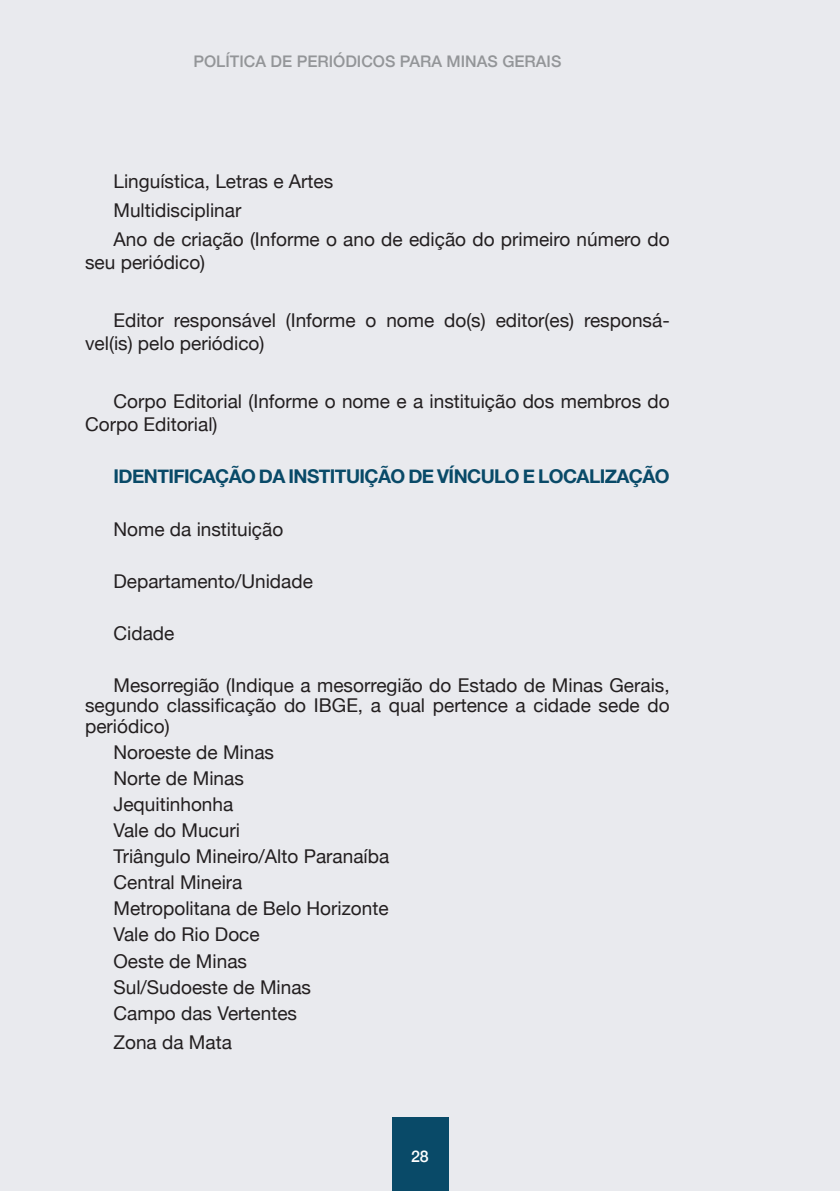
<style>
.page{position:relative;width:840px;height:1191px;background:#fff}
.page>*{position:absolute;margin:0;border:0;box-sizing:border-box;transform-origin:0 0}
.t1{font:19px/26px "Helvetica Neue";color:#231f20}
.t2{font:700 19px "Helvetica Neue";letter-spacing:-.03em;color:#094a68}
.t3{font:500 16px "Helvetica Neue";color:#939598}
.t4{font:500 16px "Helvetica Neue";color:#fff}
</style>
<div class="page">
<div style="left:0;top:0;width:839px;height:1191px;background:#e9eaee"></div>
<div style="left:391px;top:1117px;width:57px;height:74px;background:#094a68"></div>
<p class="t3" style="left:193px;top:49px;width:369px">POLÍTICA DE PERIÓDICOS PARA MINAS GERAIS</p>
<p class="t1" style="left:113px;top:168px;width:557px;line-height:28.8px">Linguística, Letras e Artes<br>Multidisciplinar<br>Ano de criação (Informe o ano de edição do primeiro número do</p>
<p class="t1" style="left:85px;top:250px;width:121px">seu periódico)</p>
<p class="t1" style="left:85px;top:310px;width:585px;line-height:23.2px;text-indent:28px">Editor responsável (Informe o nome do(s) editor(es) responsá&shy;vel(is) pelo periódico)</p>
<p class="t1" style="left:85px;top:391px;width:586px;line-height:23.2px;text-indent:28px">Corpo Editorial (Informe o nome e a instituição dos membros do<br>Corpo Editorial)</p>
<p class="t2" style="left:113px;top:461px;width:557px">IDENTIFICAÇÃO DA INSTITUIÇÃO DE VÍNCULO E LOCALIZAÇÃO</p>
<p class="t1" style="left:113px;top:517px;width:171px">Nome da instituição</p>
<p class="t1" style="left:113px;top:569px;width:201px">Departamento/Unidade</p>
<p class="t1" style="left:113px;top:621px;width:62px">Cidade</p>
<p class="t1" style="left:85px;top:676px;width:585px;line-height:20.4px;text-align:justify;text-indent:28px">Mesorregião (Indique a mesorregião do Estado de Minas Gerais, segundo classificação do IBGE, a qual pertence a cidade sede do periódico)</p>
<p class="t1" style="left:113px;top:740px;width:277px">Noroeste de Minas<br>Norte de Minas<br>Jequitinhonha<br>Vale do Mucuri<br>Triângulo Mineiro/Alto Paranaíba<br>Central Mineira<br>Metropolitana de Belo Horizonte<br>Vale do Rio Doce<br>Oeste de Minas<br>Sul/Sudoeste de Minas<br>Campo das Vertentes</p>
<p class="t1" style="left:113px;top:1030px;width:120px">Zona da Mata</p>
<p class="t4" style="left:411px;top:1143px;width:19px">28</p>
</div>
